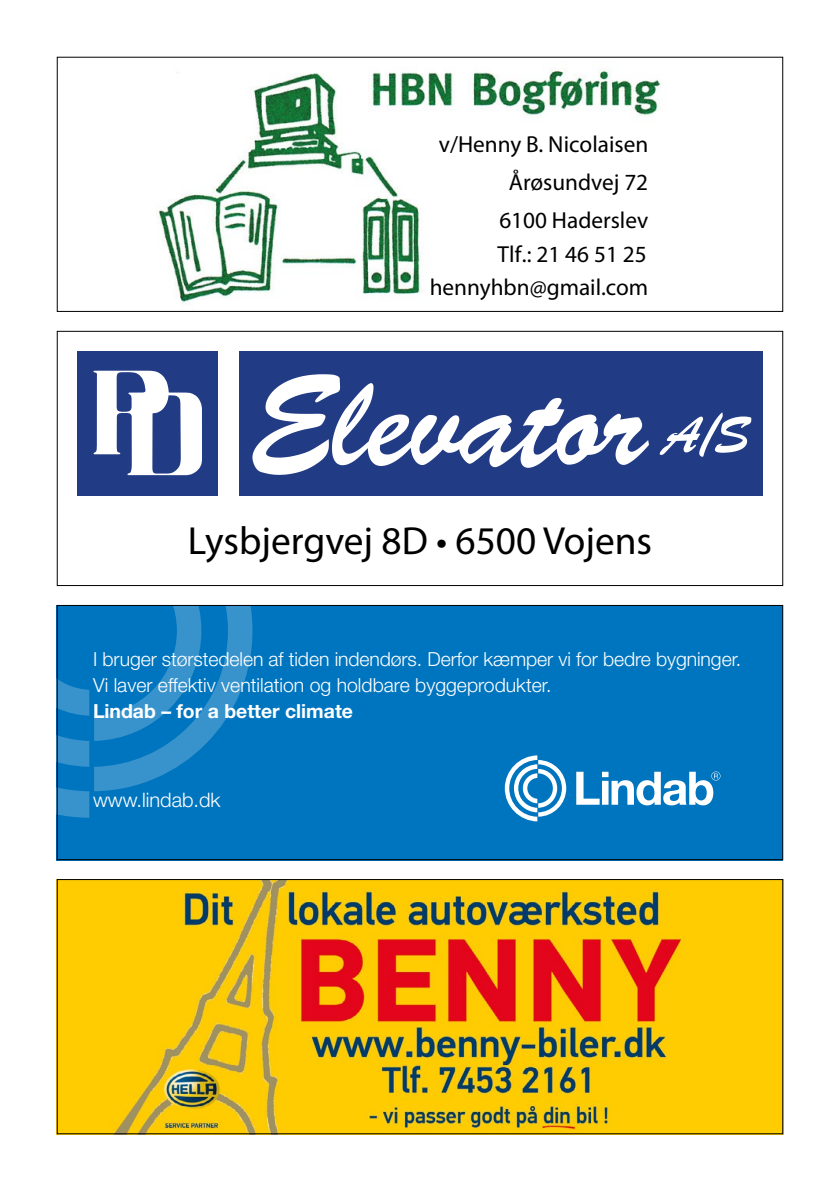
<style>
.page{position:relative;width:840px;height:1191px;background:#fff}
.page>*{position:absolute;margin:0;border:0;box-sizing:border-box;transform-origin:0 0}
.t1{font:39.2px "Myriad Pro";color:#000}
.t2{font:23.2px/37.8px "Myriad Pro";color:#000;text-align:right}
.t3{font:300 20px "Helvetica Neue LT Pro";color:#fff}
.t4{font:300 19.4px/26px "Helvetica Neue LT Pro";letter-spacing:-.005em;color:#fff}
.t5{font:700 19.4px "Helvetica Neue LT Pro";color:#fff}
</style>
<div class="page">
<img style="left:156px;top:69px;width:505px;height:236px">
<div style="left:57px;top:57px;width:725px;height:255px;border:1px solid #000"></div>
<div style="left:77px;top:351px;width:140px;height:144px;background:#213b84"></div>
<svg style="left:93px;top:371px;width:109px;height:104px"></svg>
<div style="left:239px;top:351px;width:523px;height:144px;background:#213b84"></div>
<svg style="left:252px;top:374px;width:396px;height:101px"></svg>
<svg style="left:659px;top:412px;width:91px;height:45px"></svg>
<div style="left:57px;top:331px;width:725px;height:255px;border:1px solid #000"></div>
<div style="left:57px;top:605px;width:725px;height:255px;background:#0075bf"></div>
<svg style="left:576px;top:771px;width:144px;height:34px"></svg>
<svg style="left:504px;top:755px;width:62px;height:66px"></svg>
<svg style="left:59px;top:607px;width:193px;height:211px"></svg>
<div style="left:57px;top:605px;width:725px;height:255px;border:1px solid #000"></div>
<img style="left:59px;top:881px;width:721px;height:251px">
<div style="left:57px;top:879px;width:725px;height:255px;border:1px solid #000"></div>
<p class="t2" style="left:438px;top:126px;width:211px">v/Henny B. Nicolaisen<br>Årøsundvej 72<br>6100 Haderslev</p>
<p class="t2" style="left:429px;top:238px;width:220px;line-height:32.8px">Tlf.: 21 46 51 25 hennyhbn@gmail.com</p>
<h1 class="t1" style="left:188px;top:519px;width:465px">Lysbjergvej 8D • 6500 Vojens</h1>
<p class="t4" style="left:93px;top:645px;width:649px">I bruger størstedelen af tiden indendørs. Derfor kæmper vi for bedre bygninger.<br>Vi laver effektiv ventilation og holdbare byggeprodukter.</p>
<p class="t5" style="left:93px;top:698px;width:261px">Lindab – for a better climate</p>
<p class="t3" style="left:93px;top:787px;width:129px">www.lindab.dk</p>
</div>
